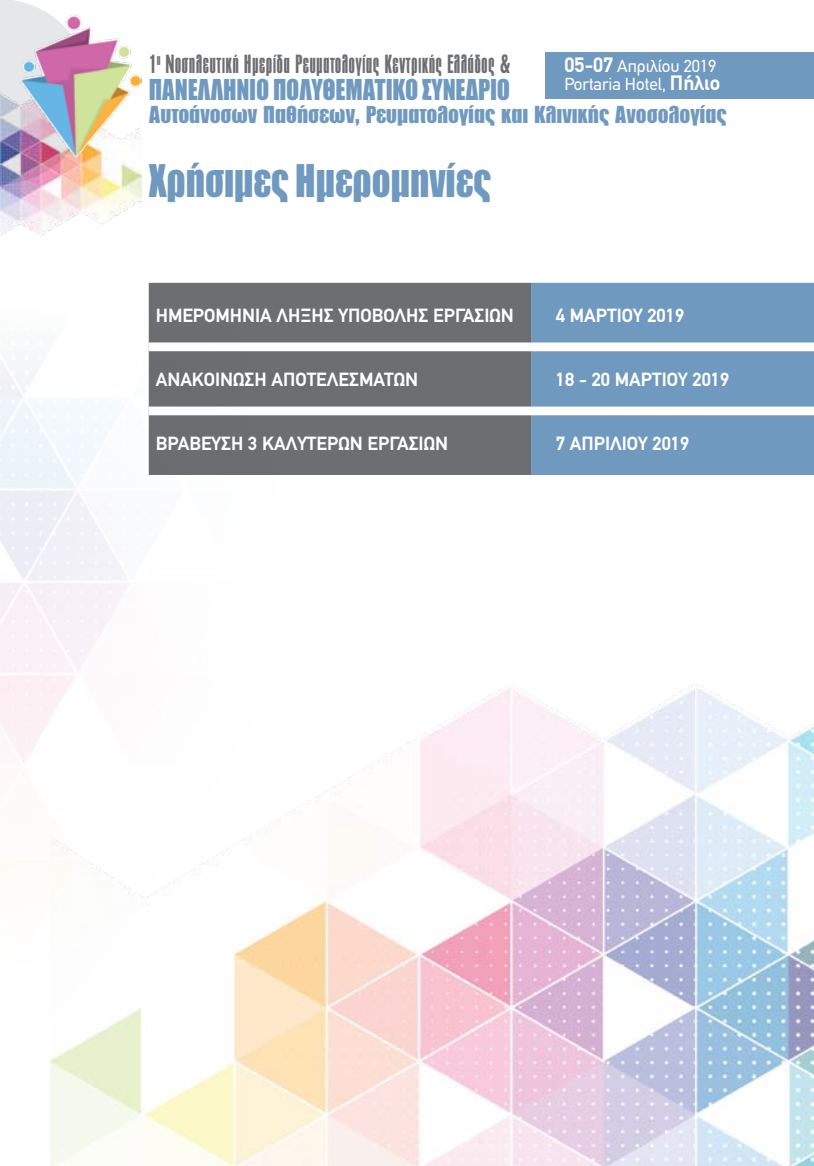
<style>
.page{position:relative;width:814px;height:1166px;background:#fff}
.page>*{position:absolute;margin:0;border:0;box-sizing:border-box;transform-origin:0 0}
.t1{font:900 43.75px "PF Fusion Sans";color:#7099bf;scale:.9 1}
.t2{font:900 28px "PF Fusion Sans";letter-spacing:-.01em;color:#7099bf;scale:.92 1}
.t3{font:300 24.5px "PF Fusion Sans";letter-spacing:.01em;color:#6c6e71}
.t4{font:900 22.75px "PF Fusion Sans";color:#7099bf}
.t5{font:700 19.25px "PF Din Text";color:#fff}
.t6{font:17.5px/17.5px "PF Din Text";color:#fff}
.s1{font-weight:700;font-size:21px}
</style>
<div class="page">
<div style="left:546px;top:52px;width:268px;height:47px;background:#7099bf"></div>
<div style="left:149px;top:283px;width:382px;height:192px;background:#6c6e71"></div>
<div style="left:531px;top:283px;width:283px;height:192px;background:#7099bf"></div>
<div style="left:149px;top:342px;width:382px;height:9px;background:#fff"></div>
<div style="left:531px;top:342px;width:283px;height:9px;background:#fff"></div>
<div style="left:149px;top:406px;width:382px;height:9px;background:#fff"></div>
<div style="left:531px;top:406px;width:283px;height:9px;background:#fff"></div>
<div style="left:0;top:0;width:20px;height:89px;background:#e6e7e8"></div>
<img style="left:0;top:89px;width:141px;height:147px">
<img style="left:20px;top:1px;width:121px;height:167px">
<img style="left:51px;top:684px;width:763px;height:482px">
<img style="left:0;top:303px;width:314px;height:832px">
<p class="t3" style="left:149px;top:50px;width:363px">1<sup>η</sup> Νοσηλευτική Ημερίδα Ρευματολογίας Κεντρικής Ελλάδος &amp;</p>
<h2 class="t2" style="left:149px;top:72px;width:394px">ΠΑΝΕΛΛΗΝΙΟ ΠΟΛΥΘΕΜΑΤΙΚΟ ΣΥΝΕΔΡΙΟ</h2>
<p class="t6" style="left:564px;top:57px;width:157px"><span class="s1">05-07</span> Απριλίου 2019<br>Portaria Hotel, <span class="s1">Πήλιο</span></p>
<p class="t4" style="left:149px;top:100px;width:579px">Αυτοάνοσων Παθήσεων, Ρευματολογίας και Κλινικής Ανοσολογίας</p>
<h1 class="t1" style="left:149px;top:154px;width:381px">Χρήσιμες Ημερομηνίες</h1>
<p class="t5" style="left:156px;top:304px;width:359px">ΗΜΕΡΟΜΗΝΙΑ ΛΗΞΗΣ ΥΠΟΒΟΛΗΣ ΕΡΓΑΣΙΩΝ</p>
<p class="t5" style="left:556px;top:304px;width:130px">4 ΜΑΡΤΙΟΥ 2019</p>
<p class="t5" style="left:156px;top:368px;width:264px">AΝΑΚΟΙΝΩΣΗ ΑΠΟΤΕΛΕΣΜΑΤΩΝ</p>
<p class="t5" style="left:556px;top:368px;width:175px">18 - 20 ΜΑΡΤΙΟΥ 2019</p>
<p class="t5" style="left:156px;top:432px;width:294px">ΒΡΑΒΕΥΣΗ 3 ΚΑΛΥΤΕΡΩΝ ΕΡΓΑΣΙΩΝ</p>
<p class="t5" style="left:556px;top:432px;width:135px">7 ΑΠΡΙΛΙΟΥ 2019</p>
</div>
